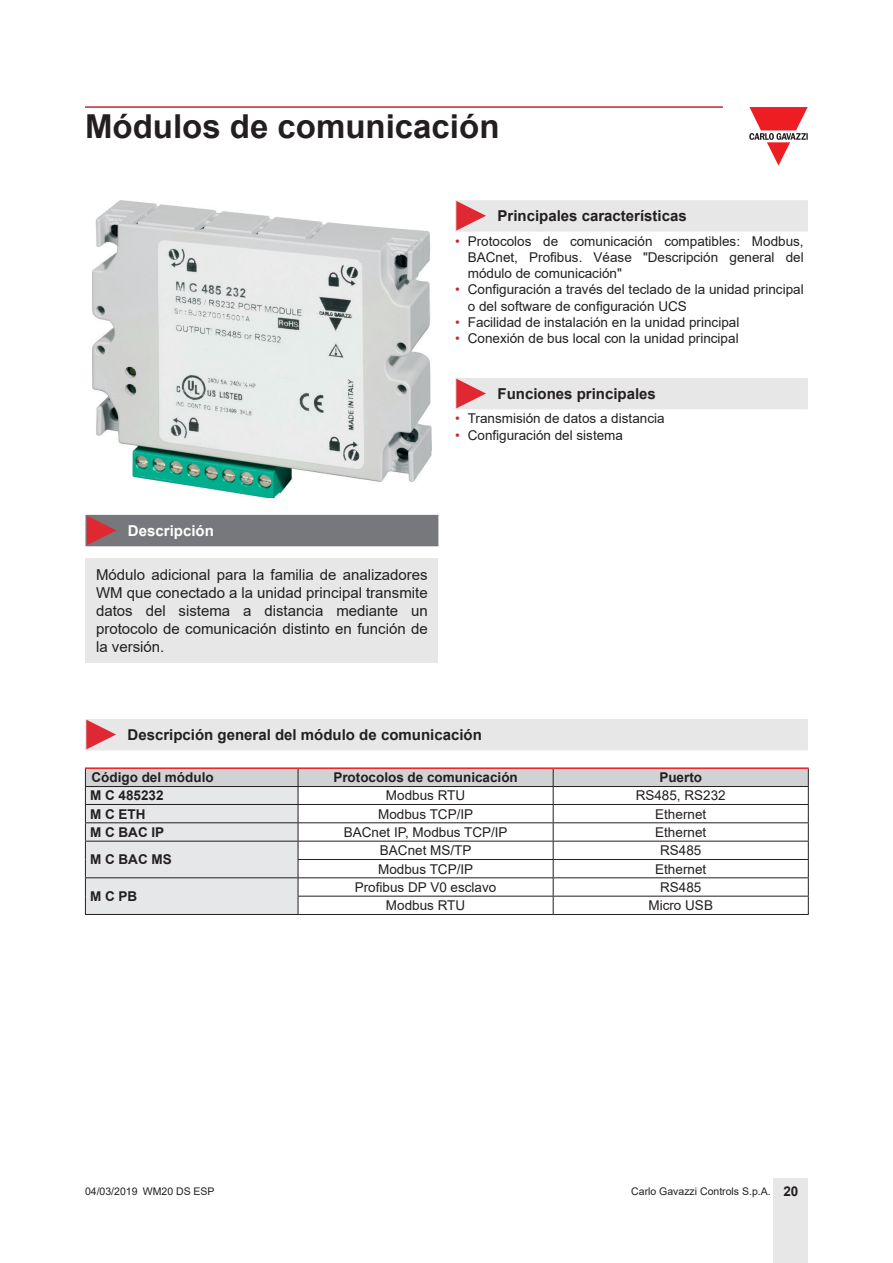
<style>
.page{position:relative;width:893px;height:1263px;background:#fff}
.page>*{position:absolute;margin:0;border:0;box-sizing:border-box;transform-origin:0 0}
.t1{font:700 33px "Arial";color:#231f20}
.Testo{font:15px/18px "Arial";color:#231f20;text-align:justify}
.Titolo03{font:700 15px "Arial";color:#231f20}
.Titolo04{font:700 15px "Arial";color:#fff}
.TestoTabellaCen{font:13.5px/16.2px "Arial";color:#231f20;text-align:justify}
.TestoTabellaFndGSx{font:700 13.5px "Arial";color:#231f20}
.TitoloTabellaCen{font:700 13.5px "Arial";color:#231f20}
.TitoloTabellaFndGSx{font:700 13.5px "Arial";color:#231f20}
.t2{font:10.5px "Arial";color:#231f20}
.s1{color:#c42633}
.s2{font-weight:700;font-size:13.5px}
</style>
<div class="page">
<hr style="left:85px;top:106px;width:638px;height:2px;background:#c42633">
<div style="left:774px;top:1178px;width:34px;height:85px;background:#e7e7e8"></div>
<svg style="left:749px;top:107px;width:59px;height:59px"></svg>
<div style="left:85px;top:558px;width:353px;height:104px;background:#e7e7e8"></div>
<img style="left:92px;top:201px;width:340px;height:297px">
<div style="left:85px;top:515px;width:353px;height:31px;background:#77787b"></div>
<div style="left:455px;top:200px;width:353px;height:32px;background:#e7e7e8"></div>
<div style="left:455px;top:378px;width:353px;height:31px;background:#e7e7e8"></div>
<div style="left:85px;top:719px;width:723px;height:31px;background:#e7e7e8"></div>
<hr style="left:85px;top:767px;width:213px;height:2px;background:#ee1d23">
<hr style="left:298px;top:767px;width:255px;height:2px;background:#ee1d23">
<hr style="left:553px;top:767px;width:256px;height:2px;background:#ee1d23">
<svg style="left:85px;top:768px;width:724px;height:146px"></svg>
<hr style="left:85px;top:914px;width:213px;height:1px;background:#231f20">
<hr style="left:298px;top:914px;width:255px;height:1px;background:#231f20">
<hr style="left:553px;top:914px;width:256px;height:1px;background:#231f20">
<h1 class="t1" style="left:85px;top:103px;width:416px">Módulos de comunicación</h1>
<p class="Titolo03" style="left:497px;top:206px;width:191px">Principales características</p>
<p class="TestoTabellaCen" style="left:468px;top:233px;width:337px;text-indent:-13px"><span class="s1">•</span> Protocolos de comunicación compatibles: Modbus, BACnet, Profibus. Véase "Descripción general del módulo de comunicación"</p>
<p class="TestoTabellaCen" style="left:468px;top:281px;width:337px;text-indent:-13px"><span class="s1">•</span> Configuración a través del teclado de la unidad principal o del software de configuración UCS</p>
<p class="TestoTabellaCen" style="left:455px;top:314px;width:286px"><span class="s1">•</span> Facilidad de instalación en la unidad principal</p>
<p class="TestoTabellaCen" style="left:455px;top:330px;width:285px"><span class="s1">•</span> Conexión de bus local con la unidad principal</p>
<p class="Titolo03" style="left:497px;top:383px;width:160px">Funciones principales</p>
<p class="TestoTabellaCen" style="left:455px;top:411px;width:211px"><span class="s1">•</span> Transmisión de datos a distancia</p>
<p class="TestoTabellaCen" style="left:455px;top:427px;width:170px"><span class="s1">•</span> Configuración del sistema</p>
<p class="Titolo04" style="left:128px;top:520px;width:87px">Descripción</p>
<p class="Testo" style="left:96px;top:565px;width:333px">Módulo adicional para la familia de analizadores WM que conectado a la unidad principal transmite datos del sistema a distancia mediante un protocolo de comunicación distinto en función de la versión.</p>
<p class="Titolo03" style="left:128px;top:724px;width:356px">Descripción general del módulo de comunicación</p>
<p class="TitoloTabellaFndGSx" style="left:91px;top:768px;width:124px">Código del módulo</p>
<p class="TitoloTabellaCen" style="left:333px;top:768px;width:186px">Protocolos de comunicación</p>
<p class="TitoloTabellaCen" style="left:659px;top:768px;width:44px">Puerto</p>
<p class="TestoTabellaFndGSx" style="left:90px;top:786px;width:75px">M C 485232</p>
<p class="TestoTabellaCen" style="left:386px;top:787px;width:81px">Modbus RTU</p>
<p class="TestoTabellaCen" style="left:636px;top:787px;width:92px">RS485, RS232</p>
<p class="TestoTabellaFndGSx" style="left:90px;top:804px;width:57px">M C ETH</p>
<p class="TestoTabellaCen" style="left:378px;top:806px;width:97px">Modbus TCP/IP</p>
<p class="TestoTabellaCen" style="left:655px;top:806px;width:53px">Ethernet</p>
<p class="TestoTabellaFndGSx" style="left:90px;top:823px;width:76px">M C BAC IP</p>
<p class="TestoTabellaCen" style="left:344px;top:824px;width:165px">BACnet IP, Modbus TCP/IP</p>
<p class="TestoTabellaCen" style="left:655px;top:824px;width:53px">Ethernet</p>
<p class="TestoTabellaFndGSx" style="left:90px;top:850px;width:83px">M C BAC MS</p>
<p class="TestoTabellaCen" style="left:380px;top:842px;width:93px">BACnet MS/TP</p>
<p class="TestoTabellaCen" style="left:660px;top:842px;width:43px">RS485</p>
<p class="TestoTabellaCen" style="left:378px;top:861px;width:97px">Modbus TCP/IP</p>
<p class="TestoTabellaCen" style="left:655px;top:861px;width:53px">Ethernet</p>
<p class="TestoTabellaFndGSx" style="left:90px;top:887px;width:49px">M C PB</p>
<p class="t2" style="left:85px;top:1183px;width:131px">04/03/2019 WM20 DS ESP</p>
<p class="TestoTabellaCen" style="left:355px;top:879px;width:143px">Profibus DP V0 esclavo</p>
<p class="TestoTabellaCen" style="left:660px;top:879px;width:43px">RS485</p>
<p class="TestoTabellaCen" style="left:386px;top:897px;width:81px">Modbus RTU</p>
<p class="TestoTabellaCen" style="left:648px;top:897px;width:66px">Micro USB</p>
<p class="t2" style="left:631px;top:1183px;width:169px">Carlo Gavazzi Controls S.p.A. <span class="s2">20</span></p>
</div>
